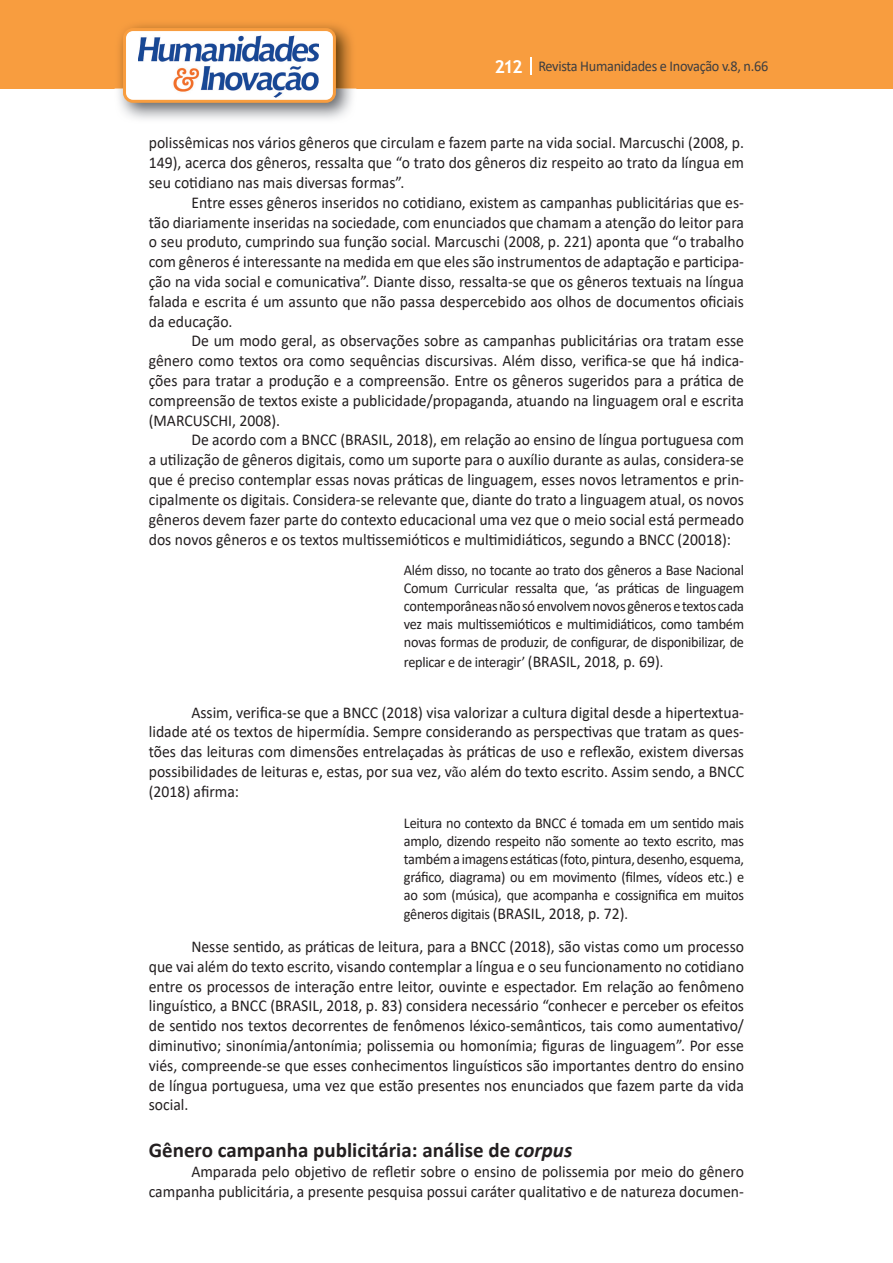
<style>
.page{position:relative;width:893px;height:1263px;background:#fff}
.page>*{position:absolute;margin:0;border:0;box-sizing:border-box;transform-origin:0 0}
.t1{font:700 21px "Calibri";color:#231f20}
.t2{font:16.5px/19.8px "Calibri";color:#231f20;text-align:justify;scale:.95 1}
.t3{font:15px/18px "Calibri";letter-spacing:-.02em;color:#231f20;text-align:justify;scale:.95 1}
.t4{font:15px "Calibri";letter-spacing:-.02em;color:#3e3e3f;scale:.95 1}
.s1{font-family:"Trebuchet MS";font-weight:700;font-size:18px;color:#fff}
.s2{font-size:16.5px}
.s3{font-family:"Times New Roman"}
.s4{font-size:15px}
.s5{font-style:italic}
</style>
<div class="page">
<div style="left:0;top:0;width:893px;height:88px;background:#f89d3f"></div>
<svg style="left:530px;top:57px;width:2px;height:18px"></svg>
<img style="left:115px;top:24px;width:241px;height:95px">
<div style="left:125px;top:30px;width:209px;height:71px;background:#fff;border-radius:9px"></div>
<img style="left:138px;top:35px;width:181px;height:62px">
<div style="left:123px;top:28px;width:213px;height:75px;border:3px solid #f89d3f;border-radius:9px"></div>
<p class="t4" style="left:495px;top:56px;width:290px"><span class="s1">212</span> Revista Humanidades e Inovação v.8, n.66</p>
<p class="t2" style="left:149px;top:133px;width:628px">polissêmicas nos vários gêneros que circulam e fazem parte na vida social. Marcuschi (2008, p.<br>149), acerca dos gêneros, ressalta que “o trato dos gêneros diz respeito ao trato da língua em seu cotidiano nas mais diversas formas”.</p>
<p class="t2" style="left:149px;top:192px;width:628px;text-indent:43px">Entre esses gêneros inseridos no cotidiano, existem as campanhas publicitárias que es&shy;tão diariamente inseridas na sociedade, com enunciados que chamam a atenção do leitor para o seu produto, cumprindo sua função social. Marcuschi (2008, p. 221) aponta que “o trabalho com gêneros é interessante na medida em que eles são instrumentos de adaptação e participa&shy;ção na vida social e comunicativa”. Diante disso, ressalta-se que os gêneros textuais na língua falada e escrita é um assunto que não passa despercebido aos olhos de documentos oficiais da educação.</p>
<p class="t2" style="left:149px;top:331px;width:628px;text-indent:43px">De um modo geral, as observações sobre as campanhas publicitárias ora tratam esse gênero como textos ora como sequências discursivas. Além disso, verifica-se que há indica&shy;ções para tratar a produção e a compreensão. Entre os gêneros sugeridos para a prática de compreensão de textos existe a publicidade/propaganda, atuando na linguagem oral e escrita (MARCUSCHI, 2008).</p>
<p class="t2" style="left:149px;top:430px;width:628px;text-indent:43px">De acordo com a BNCC (BRASIL, 2018), em relação ao ensino de língua portuguesa com a utilização de gêneros digitais, como um suporte para o auxílio durante as aulas, considera-se que é preciso contemplar essas novas práticas de linguagem, esses novos letramentos e prin&shy;cipalmente os digitais. Considera-se relevante que, diante do trato a linguagem atual, os novos gêneros devem fazer parte do contexto educacional uma vez que o meio social está permeado dos novos gêneros e os textos multissemióticos e multimidiáticos, segundo a BNCC (20018):</p>
<p class="t3" style="left:404px;top:561px;width:360px">Além disso, no tocante ao trato dos gêneros a Base Nacional Comum Curricular ressalta que, ‘as práticas de linguagem contemporâneas não só envolvem novos gêneros e textos cada vez mais multissemióticos e multimidiáticos, como também novas formas de produzir, de configurar, de disponibilizar, de</p>
<p class="t3" style="left:404px;top:653px;width:275px">replicar e de interagir’ <span class="s2">(BRASIL, 2018, p. 69)</span>.</p>
<p class="t2" style="left:149px;top:702px;width:628px;text-indent:43px">Assim, verifica-se que a BNCC (2018) visa valorizar a cultura digital desde a hipertextua&shy;lidade até os textos de hipermídia. Sempre considerando as perspectivas que tratam as ques&shy;tões das leituras com dimensões entrelaçadas às práticas de uso e reflexão, existem diversas possibilidades de leituras e, estas, por sua vez, v<span class="s3">ão</span> além do texto escrito. Assim sendo, a BNCC (2018) afirma:</p>
<p class="t3" style="left:404px;top:813px;width:360px">Leitura no contexto da BNCC é tomada em um sentido mais amplo, dizendo respeito não somente ao texto escrito, mas também a imagens estáticas (foto, pintura, desenho, esquema, gráfico, diagrama) ou em movimento (filmes, vídeos etc.) e ao som (música), que acompanha e cossignifica em muitos</p>
<p class="t2" style="left:191px;top:897px;width:583px;line-height:32.5px;text-indent:213px"><span class="s4">gêneros digitais</span> (BRASIL, 2018, p. 72)<span class="s4">.<br></span>Nesse sentido, as práticas de leitura, para a BNCC (2018), são vistas como um processo</p>
<p class="t2" style="left:149px;top:956px;width:628px">que vai além do texto escrito, visando contemplar a língua e o seu funcionamento no cotidiano entre os processos de interação entre leitor, ouvinte e espectador. Em relação ao fenômeno linguístico, a BNCC (BRASIL, 2018, p. 83) considera necessário “conhecer e perceber os efeitos de sentido nos textos decorrentes de fenômenos léxico-semânticos, tais como aumentativo/ diminutivo; sinonímia/antonímia; polissemia ou homonímia; figuras de linguagem”. Por esse viés, compreende-se que esses conhecimentos linguísticos são importantes dentro do ensino de língua portuguesa, uma vez que estão presentes nos enunciados que fazem parte da vida social.</p>
<p class="t1" style="left:149px;top:1135px;width:425px">Gênero campanha publicitária: análise de <span class="s5">corpus</span></p>
<p class="t2" style="left:149px;top:1161px;width:628px;text-align:right">Amparada pelo objetivo de refletir sobre o ensino de polissemia por meio do gênero campanha publicitária, a presente pesquisa possui caráter qualitativo e de natureza documen-</p>
</div>
